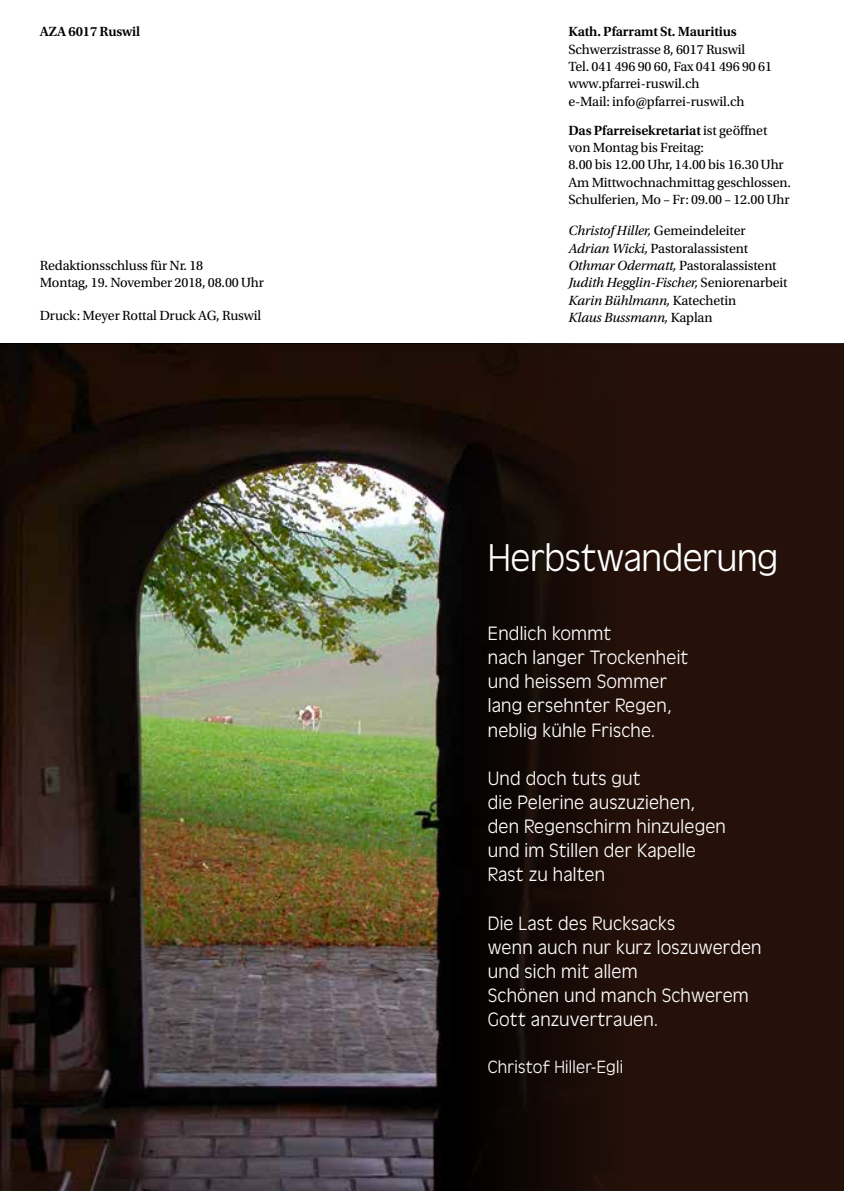
<style>
.page{position:relative;width:844px;height:1191px;background:#fff}
.page>*{position:absolute;margin:0;border:0;box-sizing:border-box;transform-origin:0 0}
.t1{font:300 40.25px "Antique Oli";letter-spacing:-.01em;color:#fff}
.t2{font:300 20.12px/24.2px "Antique Oli";letter-spacing:.01em;color:#fff}
.t3{font:300 18.38px "Antique Oli";letter-spacing:.01em;color:#fff}
.t4{font:14px/17.3px "Utopia Std";letter-spacing:-.01em;color:#000}
.t5{font:italic 14px/17.3px "Utopia Std";letter-spacing:-.01em;color:#000}
.t6{font:600 14px "Utopia Std";letter-spacing:-.01em;color:#000}
.s1{font-weight:600}
.s2{font-style:normal}
</style>
<div class="page">
<div style="left:0;top:344px;width:843px;height:847px;background:#25110a"></div>
<img style="left:0;top:344px;width:586px;height:847px">
<hr style="left:0;top:343px;width:843px;height:1px;background:#000">
<p class="t6" style="left:40px;top:24px;width:102px">AZA 6017 Ruswil</p>
<p class="t6" style="left:568px;top:24px;width:170px">Kath. Pfarramt St. Mauritius</p>
<p class="t4" style="left:568px;top:41px;width:205px">Schwerzistrasse 8, 6017 Ruswil<br>Tel. 041 496 90 60, Fax 041 496 90 61 www.pfarrei-ruswil.ch<br>e-Mail: info@pfarrei-ruswil.ch</p>
<p class="t4" style="left:568px;top:122px;width:224px"><span class="s1">Das Pfarreisekretariat</span> ist geöffnet von Montag bis Freitag:<br>8.00 bis 12.00 Uhr, 14.00 bis 16.30 Uhr Am Mittwochnachmittag geschlossen.<br>Schulferien, Mo – Fr: 09.00 – 12.00 Uhr</p>
<p class="t5" style="left:568px;top:222px;width:220px">Christof Hiller, <span class="s2">Gemeindeleiter </span>Adrian Wicki, <span class="s2">Pastoralassistent </span>Othmar Odermatt, <span class="s2">Pastoralassistent </span>Judith Hegglin-Fischer, <span class="s2">Seniorenarbeit </span>Karin Bühlmann, <span class="s2">Katechetin<br></span>Klaus Bussmann, <span class="s2">Kaplan</span></p>
<p class="t4" style="left:40px;top:257px;width:226px;line-height:16.8px">Redaktionsschluss für Nr. 18<br>Montag, 19. November 2018, 08.00 Uhr</p>
<p class="t4" style="left:40px;top:307px;width:223px">Druck: Meyer Rottal Druck AG, Ruswil</p>
<h1 class="t1" style="left:487px;top:537px;width:292px">Herbstwanderung</h1>
<h2 class="t2" style="left:487px;top:621px;width:202px">Endlich kommt<br>nach langer Trockenheit und heissem Sommer lang ersehnter Regen, neblig kühle Frische.</h2>
<h2 class="t2" style="left:487px;top:766px;width:240px">Und doch tuts gut<br>die Pelerine auszuziehen, den Regenschirm hinzulegen und im Stillen der Kapelle<br>Rast zu halten</h2>
<h2 class="t2" style="left:487px;top:911px;width:275px">Die Last des Rucksacks<br>wenn auch nur kurz loszuwerden und sich mit allem<br>Schönen und manch Schwerem<br>Gott anzuvertrauen.</h2>
<h3 class="t3" style="left:487px;top:1056px;width:137px">Christof Hiller-Egli</h3>
</div>
